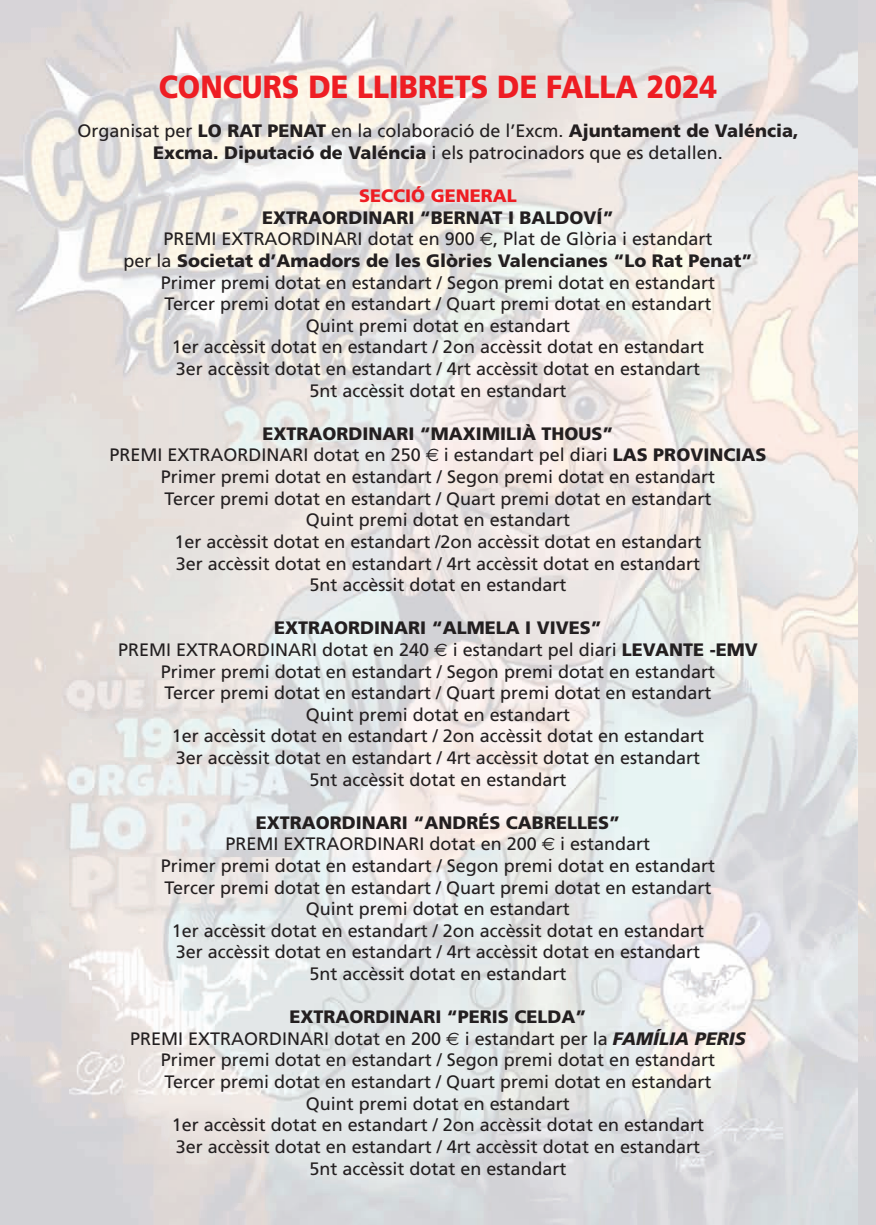
<style>
.page{position:relative;width:876px;height:1225px;background:#fff}
.page>*{position:absolute;margin:0;border:0;box-sizing:border-box;transform-origin:0 0}
.t1{font:900 32px "Frutiger";color:#ee1d23;scale:.9 1}
.t2{font:18px/21.6px "Frutiger";color:#231f20;text-align:center}
.t3{font:900 18px "Frutiger";color:#ee1d23}
.s1{font-weight:900}
.s2{font-family:"Euro Sans"}
.s3{font-weight:900;font-style:italic}
</style>
<div class="page">
<img style="left:0;top:0;width:859px;height:1225px">
<div style="left:859px;top:0;width:17px;height:1225px;background:linear-gradient(to bottom,#e1ddda,#dad6d6)"></div>
<h1 class="t1" style="left:159px;top:74px;width:622px">CONCURS DE LLIBRETS DE FALLA 2024</h1>
<p class="t2" style="left:77px;top:122px;width:723px">Organisat per <span class="s1">LO RAT PENAT</span> en la colaboració de l’Excm. <span class="s1">Ajuntament de Valéncia,<br>Excma. Diputació de Valéncia</span> i els patrocinadors que es detallen.</p>
<p class="t3" style="left:359px;top:189px;width:159px">SECCIÓ GENERAL</p>
<p class="t2" style="left:123px;top:208px;width:630px"><span class="s1">EXTRAORDINARI “BERNAT I BALDOVÍ”<br></span>PREMI EXTRAORDINARI dotat en 900 <span class="s2">€</span>, Plat de Glòria i estandart<br>per la <span class="s1">Societat d’Amadors de les Glòries Valencianes “Lo Rat Penat” </span>Primer premi dotat en estandart / Segon premi dotat en estandart<br>Tercer premi dotat en estandart / Quart premi dotat en estandart<br>Quint premi dotat en estandart<br>1er accèssit dotat en estandart / 2on accèssit dotat en estandart<br>3er accèssit dotat en estandart / 4rt accèssit dotat en estandart<br>5nt accèssit dotat en estandart</p>
<p class="t2" style="left:110px;top:424px;width:658px"><span class="s1">EXTRAORDINARI “MAXIMILIÀ THOUS”<br></span>PREMI EXTRAORDINARI dotat en 250 <span class="s2">€</span> i estandart pel diari <span class="s1">LAS PROVINCIAS </span>Primer premi dotat en estandart / Segon premi dotat en estandart<br>Tercer premi dotat en estandart / Quart premi dotat en estandart<br>Quint premi dotat en estandart<br>1er accèssit dotat en estandart /2on accèssit dotat en estandart<br>3er accèssit dotat en estandart / 4rt accèssit dotat en estandart<br>5nt accèssit dotat en estandart</p>
<p class="t2" style="left:118px;top:618px;width:641px"><span class="s1">EXTRAORDINARI “ALMELA I VIVES”<br></span>PREMI EXTRAORDINARI dotat en 240 <span class="s2">€</span> i estandart pel diari <span class="s1">LEVANTE -EMV </span>Primer premi dotat en estandart / Segon premi dotat en estandart<br>Tercer premi dotat en estandart / Quart premi dotat en estandart<br>Quint premi dotat en estandart<br>1er accèssit dotat en estandart / 2on accèssit dotat en estandart<br>3er accèssit dotat en estandart / 4rt accèssit dotat en estandart<br>5nt accèssit dotat en estandart</p>
<p class="t2" style="left:161px;top:813px;width:556px"><span class="s1">EXTRAORDINARI “ANDRÉS CABRELLES”<br></span>PREMI EXTRAORDINARI dotat en 200 <span class="s2">€</span> i estandart<br>Primer premi dotat en estandart / Segon premi dotat en estandart Tercer premi dotat en estandart / Quart premi dotat en estandart Quint premi dotat en estandart<br>1er accèssit dotat en estandart / 2on accèssit dotat en estandart 3er accèssit dotat en estandart / 4rt accèssit dotat en estandart 5nt accèssit dotat en estandart</p>
<p class="t2" style="left:130px;top:1007px;width:617px"><span class="s1">EXTRAORDINARI “PERIS CELDA”<br></span>PREMI EXTRAORDINARI dotat en 200 <span class="s2">€</span> i estandart per la <span class="s3">FAMÍLIA PERIS </span>Primer premi dotat en estandart / Segon premi dotat en estandart<br>Tercer premi dotat en estandart / Quart premi dotat en estandart<br>Quint premi dotat en estandart<br>1er accèssit dotat en estandart / 2on accèssit dotat en estandart<br>3er accèssit dotat en estandart / 4rt accèssit dotat en estandart<br>5nt accèssit dotat en estandart</p>
</div>
